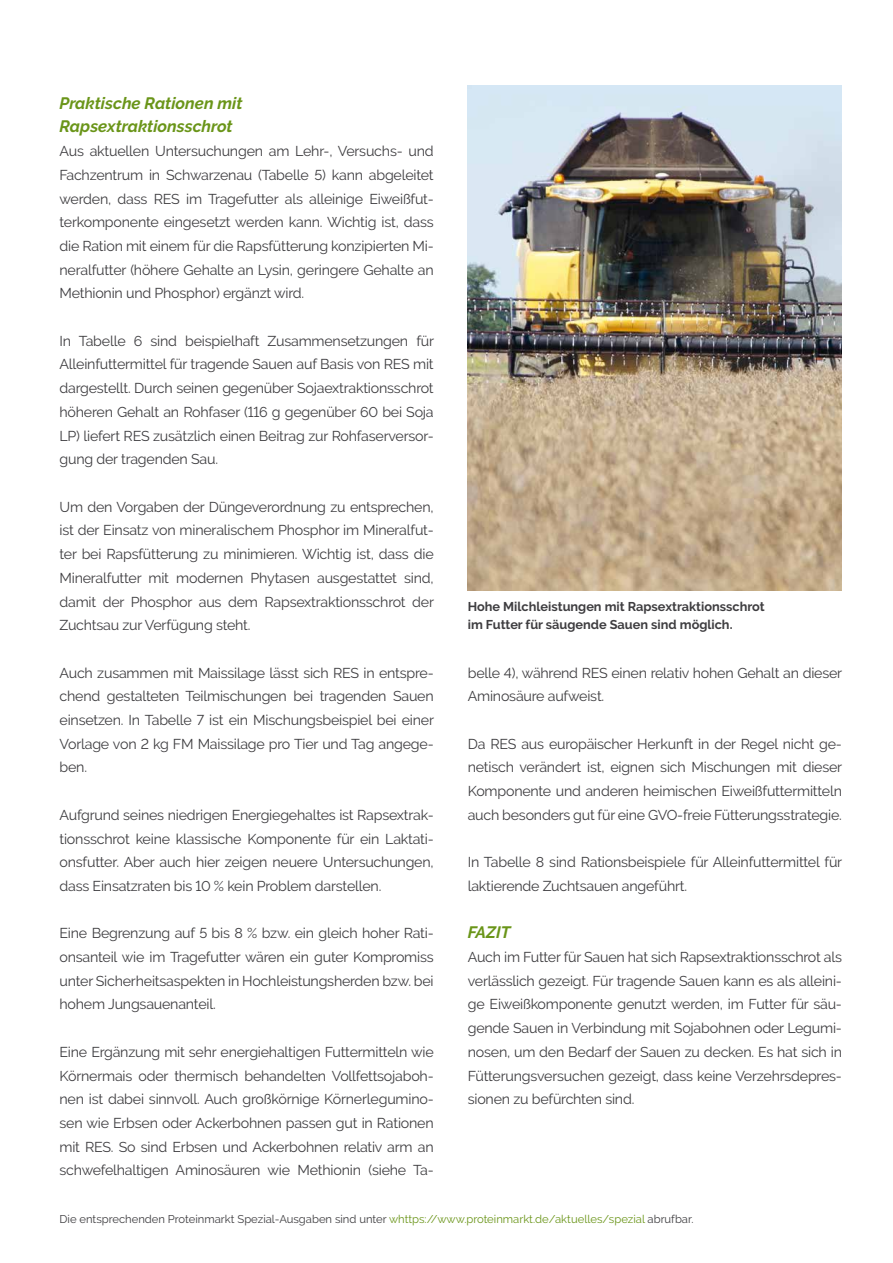
<style>
.page{position:relative;width:893px;height:1263px;background:#fff}
.page>*{position:absolute;margin:0;border:0;box-sizing:border-box;transform-origin:0 0}
.Zwischenhead_neu{font:italic 700 16.5px/23.7px "Raleway";color:#6a9519}
.Fließ_neu{font:14.25px/23.7px "Raleway";letter-spacing:-.015em;color:#3e3d40;text-align:justify}
.Bildunterschrift_neu{font:700 12.75px/18px "Raleway";color:#3e3d40}
.TAB_Legende_neu{font:11.25px "Raleway";color:#3e3d40}
.s1{color:#6a9519}
</style>
<div class="page">
<img style="left:468px;top:85px;width:374px;height:505px">
<p class="Zwischenhead_neu" style="left:60px;top:91px;width:185px">Praktische Rationen mit<br>Rapsextraktionsschrot</p>
<p class="Fließ_neu" style="left:60px;top:139px;width:376px">Aus aktuellen Untersuchungen am Lehr-, Versuchs- und Fachzentrum in Schwarzenau (Tabelle 5) kann abgeleitet werden, dass RES im Tragefutter als alleinige Eiweißfut&shy;terkomponente eingesetzt werden kann. Wichtig ist, dass die Ration mit einem für die Rapsfütterung konzipierten Mi&shy;neralfutter (höhere Gehalte an Lysin, geringere Gehalte an Methionin und Phosphor) ergänzt wird.</p>
<p class="Fließ_neu" style="left:60px;top:329px;width:376px">In Tabelle 6 sind beispielhaft Zusammensetzungen für Alleinfuttermittel für tragende Sauen auf Basis von RES mit dargestellt. Durch seinen gegenüber Sojaextraktionsschrot höheren Gehalt an Rohfaser (116 g gegenüber 60 bei Soja LP) liefert RES zusätzlich einen Beitrag zur Rohfaserversor&shy;gung der tragenden Sau.</p>
<p class="Fließ_neu" style="left:60px;top:495px;width:376px">Um den Vorgaben der Düngeverordnung zu entsprechen, ist der Einsatz von mineralischem Phosphor im Mineralfut&shy;ter bei Rapsfütterung zu minimieren. Wichtig ist, dass die Mineralfutter mit modernen Phytasen ausgestattet sind, damit der Phosphor aus dem Rapsextraktionsschrot der Zuchtsau zur Verfügung steht.</p>
<p class="Fließ_neu" style="left:60px;top:661px;width:376px">Auch zusammen mit Maissilage lässt sich RES in entspre&shy;chend gestalteten Teilmischungen bei tragenden Sauen einsetzen. In Tabelle 7 ist ein Mischungsbeispiel bei einer Vorlage von 2 kg FM Maissilage pro Tier und Tag angege&shy;ben.</p>
<p class="Fließ_neu" style="left:60px;top:803px;width:376px">Aufgrund seines niedrigen Energiegehaltes ist Rapsextrak&shy;tionsschrot keine klassische Komponente für ein Laktati&shy;onsfutter. Aber auch hier zeigen neuere Untersuchungen, dass Einsatzraten bis 10 % kein Problem darstellen.</p>
<p class="Fließ_neu" style="left:60px;top:921px;width:376px">Eine Begrenzung auf 5 bis 8 % bzw. ein gleich hoher Rati&shy;onsanteil wie im Tragefutter wären ein guter Kompromiss unter Sicherheitsaspekten in Hochleistungsherden bzw. bei hohem Jungsauenanteil.</p>
<p class="Fließ_neu" style="left:60px;top:1040px;width:376px">Eine Ergänzung mit sehr energiehaltigen Futtermitteln wie Körnermais oder thermisch behandelten Vollfettsojaboh&shy;nen ist dabei sinnvoll. Auch großkörnige Körnerlegumino&shy;sen wie Erbsen oder Ackerbohnen passen gut in Rationen mit RES. So sind Erbsen und Ackerbohnen relativ arm an schwefelhaltigen Aminosäuren wie Methionin (siehe Ta-</p>
<p class="Bildunterschrift_neu" style="left:468px;top:597px;width:298px">Hohe Milchleistungen mit Rapsextraktionsschrot im Futter für säugende Sauen sind möglich.</p>
<p class="Fließ_neu" style="left:468px;top:661px;width:376px">belle 4), während RES einen relativ hohen Gehalt an dieser<br>Aminosäure aufweist.</p>
<p class="Fließ_neu" style="left:468px;top:732px;width:376px">Da RES aus europäischer Herkunft in der Regel nicht ge&shy;netisch verändert ist, eignen sich Mischungen mit dieser Komponente und anderen heimischen Eiweißfuttermitteln auch besonders gut für eine GVO-freie Fütterungsstrategie.</p>
<p class="Fließ_neu" style="left:468px;top:850px;width:376px">In Tabelle 8 sind Rationsbeispiele für Alleinfuttermittel für laktierende Zuchtsauen angeführt.</p>
<p class="Zwischenhead_neu" style="left:468px;top:921px;width:44px">FAZIT</p>
<p class="Fließ_neu" style="left:468px;top:945px;width:376px">Auch im Futter für Sauen hat sich Rapsextraktionsschrot als verlässlich gezeigt. Für tragende Sauen kann es als alleini&shy;ge Eiweißkomponente genutzt werden, im Futter für säu&shy;gende Sauen in Verbindung mit Sojabohnen oder Legumi&shy;nosen, um den Bedarf der Sauen zu decken. Es hat sich in Fütterungsversuchen gezeigt, dass keine Verzehrsdepres&shy;sionen zu befürchten sind.</p>
<p class="TAB_Legende_neu" style="left:60px;top:1213px;width:636px">Die entsprechenden Proteinmarkt Spezial-Ausgaben sind unter <span class="s1">whttps://www.proteinmarkt.de/aktuelles/spezial</span> abrufbar.</p>
</div>
